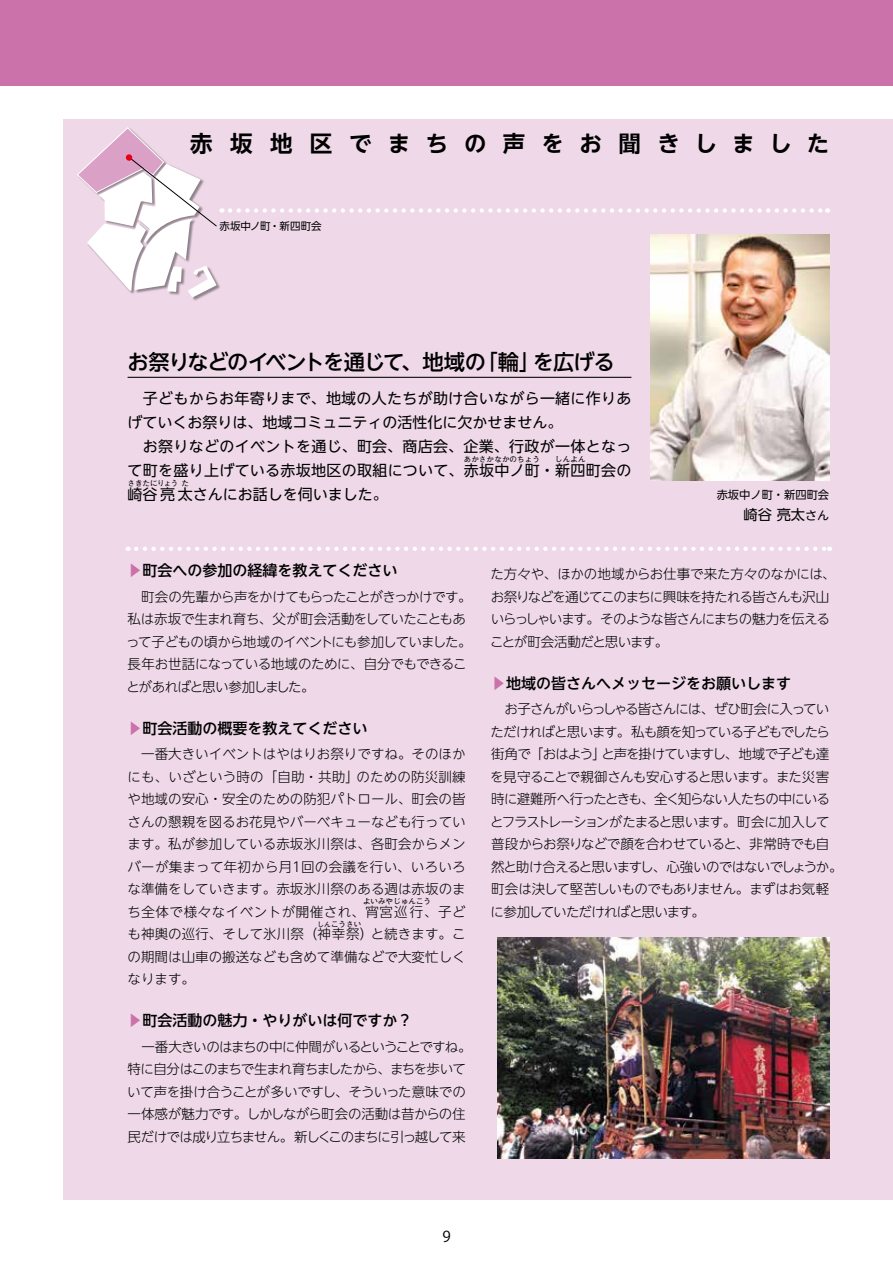
<style>
.page{position:relative;width:893px;height:1263px;background:#fff}
.page>*{position:absolute;margin:0;border:0;box-sizing:border-box;transform-origin:0 0}
.t1{font:700 22.5px "UD Shin Go NT Pro De";letter-spacing:.715em;color:#000}
.t2{font:500 21.3px "UD Shin Go NT Pro";letter-spacing:-.06em;color:#000}
.t3{font:15px/24px "UD Shin Go NT Pr 6 N";letter-spacing:.02em;color:#000}
.t4{font:500 15px "UD Shin Go NT Pro";color:#000}
.t5{font:15px "UD Shin Go NT Pr 6 N";color:#000}
.t6{font:15px "Koz Go Pr 6 N";color:#000}
.t7{font:14.25px "UD Shin Go NT Pro";color:#000}
.t8{font:300 13.5px/22.5px "UD Shin Go NT Pro";letter-spacing:-.055em;color:#000}
.t9{font:300 13.5px/22.5px "UD Shin Go NT Pr 6 N";color:#000;text-align:justify}
.t10{font:11.25px "UD Shin Go NT Pr 6 N";color:#000}
.t11{font:10.5px "UD Shin Go NT Pr 6 N";letter-spacing:-.005em;color:#000}
.t12{font:7.5px "UD Shin Go NT Pr 6 N";color:#000}
.t13{font:300 6.75px "UD Shin Go NT Pr 6 N";color:#000}
.s1{font-size:12px}
.s2{color:#cb72ab}
</style>
<div class="page">
<div style="left:0;top:0;width:893px;height:85px;background:#cb72ab"></div>
<div style="left:64px;top:119px;width:829px;height:1080px;background:#efd9e9"></div>
<img style="left:497px;top:938px;width:332px;height:220px">
<img style="left:651px;top:234px;width:178px;height:247px">
<hr style="left:128px;top:377px;width:503px;height:1px;background:#000">
<svg style="left:136px;top:547px;width:694px;height:4px"></svg>
<svg style="left:77px;top:127px;width:145px;height:171px"></svg>
<svg style="left:230px;top:208px;width:598px;height:5px"></svg>
<h1 class="t1" style="left:190px;top:125px;width:641px">赤坂地区でまちの声をお聞きしました</h1>
<p class="t11" style="left:219px;top:218px;width:104px">赤坂中ノ町・新四町会</p>
<h2 class="t2" style="left:128px;top:345px;width:489px">お祭りなどのイベントを通じて、地域の「輪」を広げる</h2>
<p class="t3" style="left:128px;top:386px;width:505px">　子どもからお年寄りまで、地域の人たちが助け合いながら一緒に作りあげていくお祭りは、地域コミュニティの活性化に欠かせません。<br>　お祭りなどのイベントを通じ、町会、商店会、企業、行政が一体となって町を盛り上げている赤坂地区の取組について、赤坂中ノ町・新四町会の</p>
<p class="t12" style="left:464px;top:453px;width:78px">あかさかなかのちょう</p>
<p class="t12" style="left:555px;top:453px;width:32px">しんよん</p>
<p class="t12" style="left:128px;top:477px;width:52px">さきたにりょう</p>
<p class="t12" style="left:182px;top:477px;width:9px">た</p>
<p class="t5" style="left:128px;top:482px;width:262px">崎谷亮太さんにお話しを伺いました。</p>
<p class="t10" style="left:717px;top:486px;width:114px">赤坂中ノ町・新四町会</p>
<p class="t7" style="left:743px;top:503px;width:87px">崎谷亮太<span class="s1">さん</span></p>
<p class="t4" style="left:128px;top:558px;width:271px"><span class="s2">▶</span>町会への参加の経緯を教えてください</p>
<p class="t8" style="left:126px;top:585px;width:347px">　町会の先輩から声をかけてもらったことがきっかけです。私は赤坂で生まれ育ち、父が町会活動をしていたこともあって子どもの頃から地域のイベントにも参加していました。長年お世話になっている地域のために、自分でもできることがあればと思い参加しました。</p>
<p class="t4" style="left:128px;top:716px;width:241px"><span class="s2">▶</span>町会活動の概要を教えてください</p>
<p class="t9" style="left:128px;top:742px;width:340px;text-indent:14px">一番大きいイベントはやはりお祭りですね。そのほかにも、いざという時の「自助・共助」のための防災訓練や地域の安心・安全のための防犯パトロール、町会の皆さんの懇親を図るお花見やバーベキューなども行っています。私が参加している赤坂氷川祭は、各町会からメンバーが集まって年初から月1回の会議を行い、いろいろな準備をしていきます。赤坂氷川祭のある週は赤坂のまち全体で様々なイベントが開催され、宵宮巡行、子ど</p>
<p class="t12" style="left:363px;top:895px;width:70px">よいみやじゅんこう</p>
<p class="t9" style="left:128px;top:922px;width:340px">も神輿の巡行、そして氷川祭（神幸祭）と続きます。こ</p>
<p class="t13" style="left:318px;top:918px;width:15px">しん</p>
<p class="t12" style="left:331px;top:917px;width:32px">こうさい</p>
<p class="t9" style="left:128px;top:945px;width:340px">の期間は山車の搬送なども含めて準備などで大変忙しくなります。</p>
<p class="t4" style="left:128px;top:1008px;width:286px"><span class="s2">▶</span>町会活動の魅力・やりがいは何ですか？</p>
<p class="t8" style="left:127px;top:1035px;width:346px;text-indent:14px">一番大きいのはまちの中に仲間がいるということですね。特に自分はこのまちで生まれ育ちましたから、まちを歩いていて声を掛け合うことが多いですし、そういった意味での一体感が魅力です。しかしながら町会の活動は昔からの住民だけでは成り立ちません。新しくこのまちに引っ越して来</p>
<p class="t8" style="left:490px;top:562px;width:347px">た方々や、ほかの地域からお仕事で来た方々のなかには、お祭りなどを通じてこのまちに興味を持たれる皆さんも沢山いらっしゃいます。そのような皆さんにまちの魅力を伝えることが町会活動だと思います。</p>
<p class="t4" style="left:491px;top:671px;width:301px"><span class="s2">▶</span>地域の皆さんへメッセージをお願いします</p>
<p class="t8" style="left:490px;top:697px;width:354px;text-indent:14px">お子さんがいらっしゃる皆さんには、ぜひ町会に入っていただければと思います。私も顔を知っている子どもでしたら街角で「おはよう」と声を掛けていますし、地域で子ども達を見守ることで親御さんも安心すると思います。また災害時に避難所へ行ったときも、全く知らない人たちの中にいるとフラストレーションがたまると思います。町会に加入して普段からお祭りなどで顔を合わせていると、非常時でも自然と助け合えると思いますし、心強いのではないでしょうか。町会は決して堅苦しいものでもありません。まずはお気軽に参加していただければと思います。</p>
<p class="t6" style="left:442px;top:1228px;width:10px">9</p>
</div>
